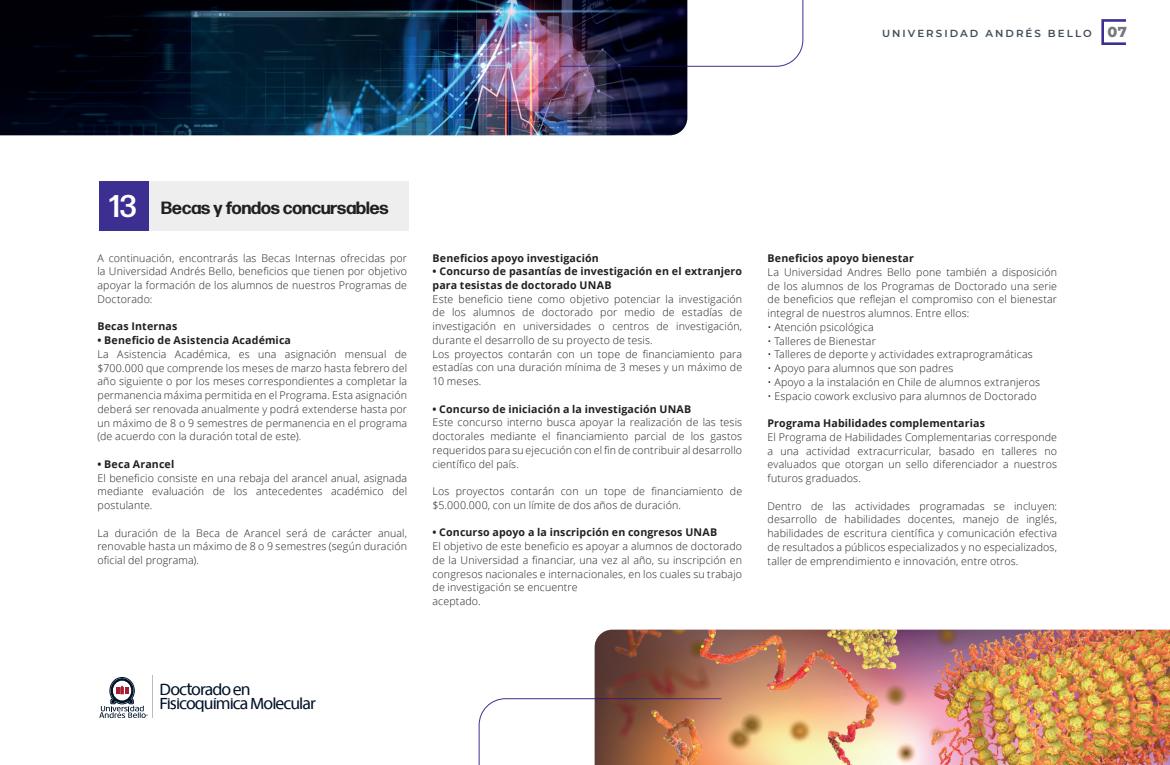
<style>
.page{position:relative;width:1170px;height:765px;background:#fff}
.page>*{position:absolute;margin:0;border:0;box-sizing:border-box;transform-origin:0 0}
.t1{font:17.75px/14.1px "Unab";letter-spacing:-.055em;color:#001329}
.t2{font:700 17.75px "Forma DJR Display";color:#231f20}
.t3{font:300 10.62px/13.8px "Open Sans";letter-spacing:.015em;color:#231f20;text-align:justify}
.t4{font:700 10.62px/13.8px "Open Sans";letter-spacing:.015em;color:#231f20}
.t5{font:600 10.25px "Montserrat";letter-spacing:.2em;color:#404c57}
.s1{font-weight:800;font-size:14.5px;color:#75797b}
.s2{font-family:"Forma DJR Deck";font-weight:500;font-size:31.38px;color:#fff}
</style>
<div class="page">
<svg style="left:1101px;top:19px;width:24px;height:26px"></svg>
<hr style="left:152px;top:675px;width:1px;height:43px;background:#bbbdbd">
<svg style="left:99px;top:677px;width:49px;height:41px"></svg>
<div style="left:113px;top:681px;width:18px;height:19px;border:1px solid #fff;border-radius:50%"></div>
<div style="left:149px;top:181px;width:260px;height:49px;background:#edeeed"></div>
<div style="left:99px;top:181px;width:50px;height:49px;background:#3c2f92"></div>
<svg style="left:687px;top:0;width:116px;height:67px"></svg>
<img style="left:0;top:0;width:687px;height:135px">
<svg style="left:478px;top:698px;width:116px;height:67px"></svg>
<img style="left:594px;top:630px;width:575px;height:135px">
<p class="t5" style="left:882px;top:26px;width:246px">UNIVERSIDAD ANDRÉS BELLO <span class="s1">07</span></p>
<h1 class="t2" style="left:109px;top:196px;width:281px"><span class="s2">13</span> Becas y fondos concursables</h1>
<p class="t3" style="left:97px;top:251px;width:311px">A continuación, encontrarás las Becas Internas ofrecidas por la Universidad Andrés Bello, beneficios que tienen por objetivo apoyar la formación de los alumnos de nuestros Programas de Doctorado:</p>
<p class="t4" style="left:97px;top:319px;width:81px">Becas Internas</p>
<p class="t4" style="left:97px;top:333px;width:195px">• Beneficio de Asistencia Académica</p>
<p class="t3" style="left:97px;top:347px;width:311px">La Asistencia Académica, es una asignación mensual de $700.000 que comprende los meses de marzo hasta febrero del año siguiente o por los meses correspondientes a completar la permanencia máxima permitida en el Programa. Esta asignación deberá ser renovada anualmente y podrá extenderse hasta por un máximo de 8 o 9 semestres de permanencia en el programa (de acuerdo con la duración total de este).</p>
<p class="t4" style="left:97px;top:457px;width:78px">• Beca Arancel</p>
<p class="t3" style="left:97px;top:471px;width:311px">El beneficio consiste en una rebaja del arancel anual, asignada mediante evaluación de los antecedentes académico del postulante.</p>
<p class="t3" style="left:97px;top:526px;width:311px">La duración de la Beca de Arancel será de carácter anual, renovable hasta un máximo de 8 o 9 semestres (según duración oficial del programa).</p>
<p class="t4" style="left:432px;top:251px;width:168px">Beneficios apoyo investigación</p>
<p class="t4" style="left:432px;top:264px;width:311px">• Concurso de pasantías de investigación en el extranjero para tesistas de doctorado UNAB</p>
<p class="t3" style="left:432px;top:292px;width:311px;text-align:left">Este beneficio tiene como objetivo potenciar la investigación de los alumnos de doctorado por medio de estadías de investigación en universidades o centros de investigación, durante el desarrollo de su proyecto de tesis.<br>Los proyectos contarán con un tope de financiamiento para estadías con una duración mínima de 3 meses y un máximo de 10 meses.</p>
<p class="t4" style="left:432px;top:402px;width:260px">• Concurso de iniciación a la investigación UNAB</p>
<p class="t3" style="left:432px;top:415px;width:311px">Este concurso interno busca apoyar la realización de las tesis doctorales mediante el financiamiento parcial de los gastos requeridos para su ejecución con el fin de contribuir al desarrollo científico del país.</p>
<p class="t3" style="left:432px;top:484px;width:311px">Los proyectos contarán con un tope de financiamiento de $5.000.000, con un límite de dos años de duración.</p>
<p class="t4" style="left:432px;top:525px;width:286px">• Concurso apoyo a la inscripción en congresos UNAB</p>
<p class="t3" style="left:432px;top:539px;width:311px;text-align:left">El objetivo de este beneficio es apoyar a alumnos de doctorado de la Universidad a financiar, una vez al año, su inscripción en congresos nacionales e internacionales, en los cuales su trabajo de investigación se encuentre<br>aceptado.</p>
<p class="t4" style="left:767px;top:251px;width:148px">Beneficios apoyo bienestar</p>
<p class="t3" style="left:767px;top:265px;width:291px">La Universidad Andres Bello pone también a disposición de los alumnos de los Programas de Doctorado una serie de beneficios que reflejan el compromiso con el bienestar integral de nuestros alumnos. Entre ellos:</p>
<p class="t3" style="left:767px;top:320px;width:108px">• Atención psicológica</p>
<p class="t3" style="left:767px;top:334px;width:110px">• Talleres de Bienestar</p>
<p class="t3" style="left:767px;top:347px;width:267px">• Talleres de deporte y actividades extraprogramáticas</p>
<p class="t3" style="left:767px;top:361px;width:187px">• Apoyo para alumnos que son padres</p>
<p class="t3" style="left:767px;top:375px;width:274px">• Apoyo a la instalación en Chile de alumnos extranjeros</p>
<p class="t3" style="left:767px;top:389px;width:270px">• Espacio cowork exclusivo para alumnos de Doctorado</p>
<p class="t4" style="left:767px;top:416px;width:219px">Programa Habilidades complementarias</p>
<p class="t3" style="left:767px;top:430px;width:291px">El Programa de Habilidades Complementarias corresponde a una actividad extracurricular, basado en talleres no evaluados que otorgan un sello diferenciador a nuestros futuros graduados.</p>
<p class="t3" style="left:767px;top:499px;width:291px">Dentro de las actividades programadas se incluyen: desarrollo de habilidades docentes, manejo de inglés, habilidades de escritura científica y comunicación efectiva de resultados a públicos especializados y no especializados, taller de emprendimiento e innovación, entre otros.</p>
<h1 class="t1" style="left:159px;top:682px;width:158px">Doctorado en<br>Fisicoquímica Molecular</h1>
</div>
